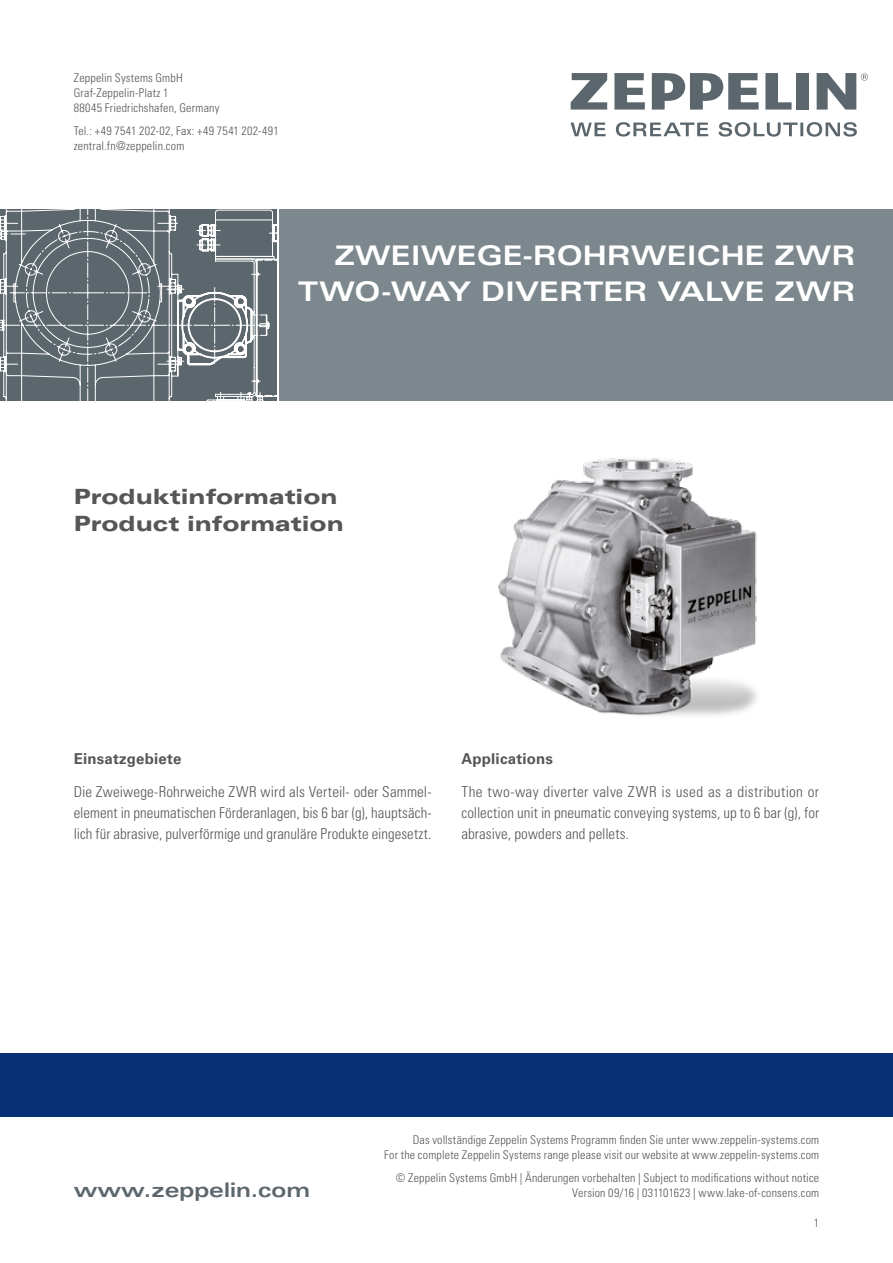
<style>
.page{position:relative;width:893px;height:1263px;background:#fff}
.page>*{position:absolute;margin:0;border:0;box-sizing:border-box;transform-origin:0 0}
.t1{font:700 expanded 27px/36.2px "Univers LT Std";color:#fff;text-align:right}
.t2{font:900 expanded 21px/27px "Univers LT Std";color:#565655}
.t3{font:700 expanded 20.1px "Univers LT Std";color:#5c676d}
.t4{font:300 condensed 15px/21px "Univers LT Std";letter-spacing:.005em;color:#565655;text-align:justify}
.t5{font:700 15px "Univers LT Std";letter-spacing:.015em;color:#565655}
.t6{font:300 condensed 12px/15px "Univers LT Std";letter-spacing:.015em;color:#565655;text-align:right}
</style>
<div class="page">
<svg style="left:571px;top:73px;width:36px;height:37px"></svg>
<svg style="left:817px;top:73px;width:51px;height:37px"></svg>
<div style="left:796px;top:73px;width:12px;height:37px;background:#5c676d"></div>
<svg style="left:765px;top:73px;width:27px;height:37px"></svg>
<svg style="left:614px;top:73px;width:31px;height:37px"></svg>
<svg style="left:652px;top:73px;width:107px;height:37px"></svg>
<svg style="left:570px;top:122px;width:287px;height:15px"></svg>
<div style="left:280px;top:209px;width:613px;height:191px;background:#7c888e"></div>
<div style="left:0;top:1053px;width:893px;height:64px;background:#083074"></div>
<img style="left:498px;top:457px;width:259px;height:259px">
<img style="left:499px;top:458px;width:126px;height:246px">
<svg style="left:0;top:209px;width:176px;height:191px;background:#6f797e"></svg>
<svg style="left:176px;top:209px;width:101px;height:191px;background:#788186"></svg>
<p class="t6" style="left:74px;top:70px;width:147px;text-align:left">Zeppelin Systems GmbH<br>Graf-Zeppelin-Platz 1<br>88045 Friedrichshafen, Germany</p>
<p class="t6" style="left:74px;top:124px;width:206px;text-align:left">Tel.: +49 7541 202-02, Fax: +49 7541 202-491 zentral.fn@zeppelin.com</p>
<h1 class="t1" style="left:298px;top:237px;width:559px">ZWEIWEGE-ROHRWEICHE ZWR<br>TWO-WAY DIVERTER VALVE ZWR</h1>
<h2 class="t2" style="left:74px;top:483px;width:272px">Produktinformation<br>Product information</h2>
<p class="t5" style="left:74px;top:749px;width:109px">Einsatzgebiete</p>
<p class="t4" style="left:74px;top:781px;width:359px">Die Zweiwege-Rohrweiche ZWR wird als Verteil- oder Sammel&shy;element in pneumatischen Förderanlagen, bis 6 bar (g), hauptsäch&shy;lich für abrasive, pulverförmige und granuläre Produkte eingesetzt.</p>
<p class="t5" style="left:461px;top:749px;width:93px">Applications</p>
<p class="t4" style="left:461px;top:781px;width:359px">The two-way diverter valve ZWR is used as a distribution or collection unit in pneumatic conveying systems, up to 6 bar (g), for abrasive, powders and pellets.</p>
<h3 class="t3" style="left:74px;top:1178px;width:238px">WWW.ZEPPELIN.COM</h3>
<p class="t6" style="left:384px;top:1132px;width:436px">Das vollständige Zeppelin Systems Programm finden Sie unter www.zeppelin-systems.com<br>For the complete Zeppelin Systems range please visit our website at www.zeppelin-systems.com</p>
<p class="t6" style="left:396px;top:1171px;width:425px">© Zeppelin Systems GmbH | Änderungen vorbehalten | Subject to modifications without notice<br>Version 09/16 | 031101623 | www.lake-of-consens.com</p>
<p class="t6" style="left:814px;top:1215px;width:7px">1</p>
</div>
